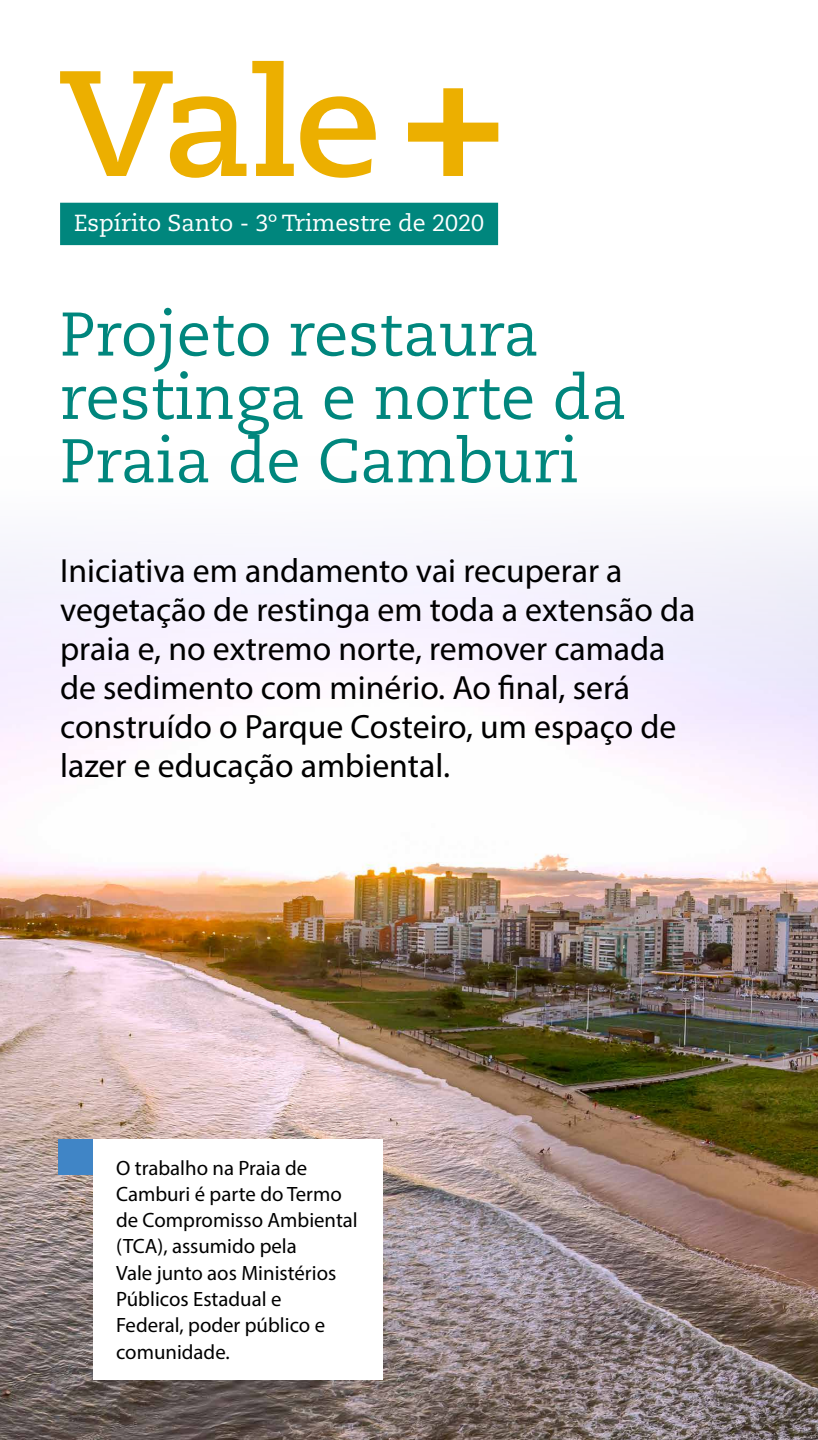
<style>
.page{position:relative;width:818px;height:1440px;background:#fff}
.page>*{position:absolute;margin:0;border:0;box-sizing:border-box;transform-origin:0 0}
.t1{font:61.5px/63.4px "Caecilia LT Std";color:#00867d}
.t2{font:33.75px/39.1px "Myriad Pro";color:#000}
.t3{font:23.25px "Caecilia LT Std";color:#fff}
.t4{font:20.77px/26.2px "Myriad Pro";color:#000}
</style>
<div class="page">
<img style="left:0;top:533px;width:817px;height:907px">
<div style="left:60px;top:203px;width:438px;height:42px;background:#00867d"></div>
<svg style="left:60px;top:71px;width:186px;height:107px"></svg>
<svg style="left:252px;top:61px;width:42px;height:115px"></svg>
<svg style="left:300px;top:96px;width:76px;height:82px"></svg>
<svg style="left:408px;top:88px;width:90px;height:88px"></svg>
<div style="left:58px;top:1139px;width:36px;height:35px;background:#4085c6"></div>
<div style="left:94px;top:1139px;width:289px;height:240px;background:#fff"></div>
<p class="t3" style="left:74px;top:210px;width:411px">Espírito Santo - 3º Trimestre de 2020</p>
<h1 class="t1" style="left:60px;top:304px;width:567px">Projeto restaura restinga e norte da<br>Praia de Camburi</h1>
<p class="t2" style="left:60px;top:550px;width:636px">Iniciativa em andamento vai recuperar a vegetação de restinga em toda a extensão da praia e, no extremo norte, remover camada de sedimento com minério. Ao final, será construído o Parque Costeiro, um espaço de lazer e educação ambiental.</p>
<p class="t4" style="left:116px;top:1154px;width:243px">O trabalho na Praia de<br>Camburi é parte do Termo de Compromisso Ambiental (TCA), assumido pela<br>Vale junto aos Ministérios<br>Públicos Estadual e<br>Federal, poder público e comunidade.</p>
</div>
